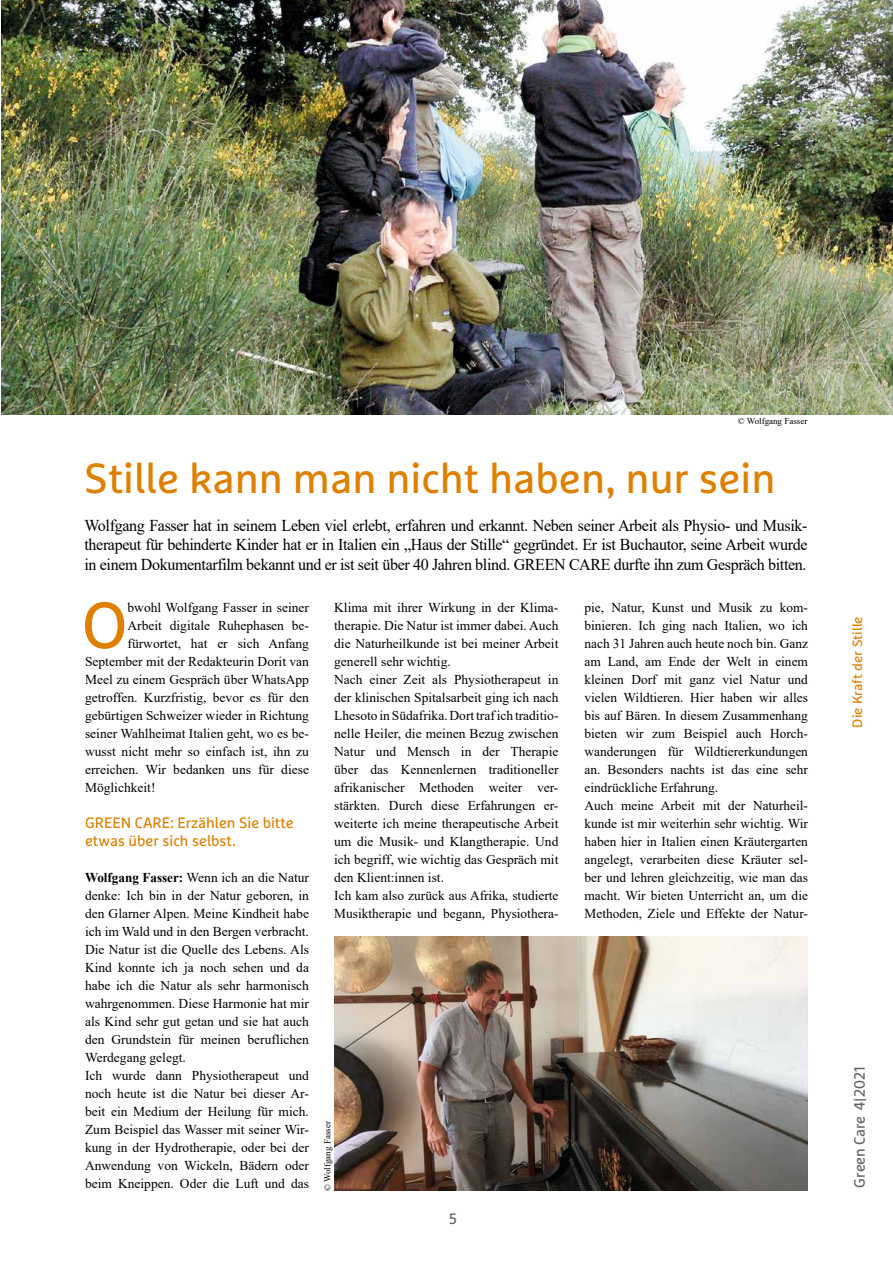
<style>
.page{position:relative;width:893px;height:1263px;background:#fff}
.page>*{position:absolute;margin:0;border:0;box-sizing:border-box;transform-origin:0 0}
.t1{font:65.1px "Marselis Pro";color:#df8000}
.t2{font:42px "Marselis Pro";color:#df8000}
.t3{font:16.5px/19.5px "Times New Roman";letter-spacing:-.02em;color:#000;text-align:justify}
.t4{font:15px/18px "Marselis Pro";color:#df8000}
.t5{font:15px "Marselis Pro";letter-spacing:-.01em;color:#636362}
.t6{font:13.5px/18px "Times New Roman";color:#000}
.t7{font:13.5px "Marselis Pro";color:#df8000}
.t8{font:9px "Times New Roman";color:#000}
.s1{font-weight:700}
</style>
<div class="page">
<img style="left:1px;top:0;width:892px;height:415px">
<img style="left:334px;top:936px;width:474px;height:255px">
<p class="t8" style="left:738px;top:415px;width:71px">© Wolfgang Fasser</p>
<h2 class="t2" style="left:85px;top:453px;width:693px">Stille kann man nicht haben, nur sein</h2>
<p class="t3" style="left:84px;top:515px;width:724px">Wolfgang Fasser hat in seinem Leben viel erlebt, erfahren und erkannt. Neben seiner Arbeit als Physio- und Musik&shy;therapeut für behinderte Kinder hat er in Italien ein „Haus der Stille“ gegründet. Er ist Buchautor, seine Arbeit wurde in einem Dokumentarfilm bekannt und er ist seit über 40 Jahren blind. GREEN CARE durfte ihn zum Gespräch bitten.</p>
<h1 class="t1" style="left:82px;top:586px;width:47px">O</h1>
<p class="t6" style="left:128px;top:598px;width:183px">bwohl Wolfgang Fasser in seiner</p>
<p class="t6" style="left:128px;top:616px;width:182px">Arbeit digitale Ruhephasen be-</p>
<p class="t6" style="left:128px;top:634px;width:183px">fürwortet, hat er sich Anfang</p>
<p class="t6" style="left:85px;top:652px;width:225px">September mit der Redakteurin Dorit van</p>
<p class="t6" style="left:85px;top:670px;width:225px">Meel zu einem Gespräch über WhatsApp</p>
<p class="t6" style="left:85px;top:688px;width:225px">getroffen. Kurzfristig, bevor es für den</p>
<p class="t6" style="left:85px;top:706px;width:225px">gebürtigen Schweizer wieder in Richtung</p>
<p class="t6" style="left:85px;top:724px;width:224px">seiner Wahlheimat Italien geht, wo es be-</p>
<p class="t6" style="left:85px;top:742px;width:225px">wusst nicht mehr so einfach ist, ihn zu</p>
<p class="t6" style="left:85px;top:760px;width:225px">erreichen. Wir bedanken uns für diese</p>
<p class="t6" style="left:85px;top:778px;width:72px">Möglichkeit!</p>
<p class="t4" style="left:85px;top:814px;width:210px">GREEN CARE: Erzählen Sie bitte etwas über sich selbst.</p>
<p class="t6" style="left:85px;top:868px;width:225px"><span class="s1">Wolfgang Fasser:</span> Wenn ich an die Natur denke: Ich bin in der Natur geboren, in den Glarner Alpen. Meine Kindheit habe ich im Wald und in den Bergen verbracht.<br>Die Natur ist die Quelle des Lebens. Als Kind konnte ich ja noch sehen und da habe ich die Natur als sehr harmonisch wahrgenommen. Diese Harmonie hat mir als Kind sehr gut getan und sie hat auch den Grundstein für meinen beruflichen Werdegang gelegt.<br>Ich wurde dann Physiotherapeut und noch heute ist die Natur bei dieser Ar&shy;beit ein Medium der Heilung für mich.<br>Zum Beispiel das Wasser mit seiner Wir&shy;kung in der Hydrotherapie, oder bei der Anwendung von Wickeln, Bädern oder beim Kneippen. Oder die Luft und das</p>
<p class="t6" style="left:334px;top:598px;width:226px">Klima mit ihrer Wirkung in der Klima&shy;therapie. Die Natur ist immer dabei. Auch die Naturheilkunde ist bei meiner Arbeit generell sehr wichtig.<br>Nach einer Zeit als Physiotherapeut in der klinischen Spitalsarbeit ging ich nach Lhesoto in Südafrika. Dort traf ich traditio&shy;nelle Heiler, die meinen Bezug zwischen Natur und Mensch in der Therapie über das Kennenlernen traditioneller afrikanischer Methoden weiter ver&shy;stärkten. Durch diese Erfahrungen er&shy;weiterte ich meine therapeutische Arbeit um die Musik- und Klangtherapie. Und ich begriff, wie wichtig das Gespräch mit den Klient:innen ist.<br>Ich kam also zurück aus Afrika, studierte Musiktherapie und begann, Physiothera-</p>
<p class="t8" style="left:321px;top:1191px;width:71px;rotate:-90deg">© Wolfgang Fasser</p>
<p class="t5" style="left:449px;top:1209px;width:9px">5</p>
<p class="t6" style="left:584px;top:598px;width:225px">pie, Natur, Kunst und Musik zu kom&shy;binieren. Ich ging nach Italien, wo ich nach 31 Jahren auch heute noch bin. Ganz am Land, am Ende der Welt in einem kleinen Dorf mit ganz viel Natur und vielen Wildtieren. Hier haben wir alles bis auf Bären. In diesem Zusammenhang bieten wir zum Beispiel auch Horch&shy;wanderungen für Wildtiererkundungen an. Besonders nachts ist das eine sehr eindrückliche Erfahrung.<br>Auch meine Arbeit mit der Naturheil&shy;kunde ist mir weiterhin sehr wichtig. Wir haben hier in Italien einen Kräutergarten angelegt, verarbeiten diese Kräuter sel&shy;ber und lehren gleichzeitig, wie man das macht. Wir bieten Unterricht an, um die Methoden, Ziele und Effekte der Natur-</p>
<p class="t7" style="left:849px;top:727px;width:113px;rotate:-90deg">Die Kraft der Stille</p>
<p class="t5" style="left:850px;top:1187px;width:122px;rotate:-90deg">Green Care 4|2021</p>
</div>
